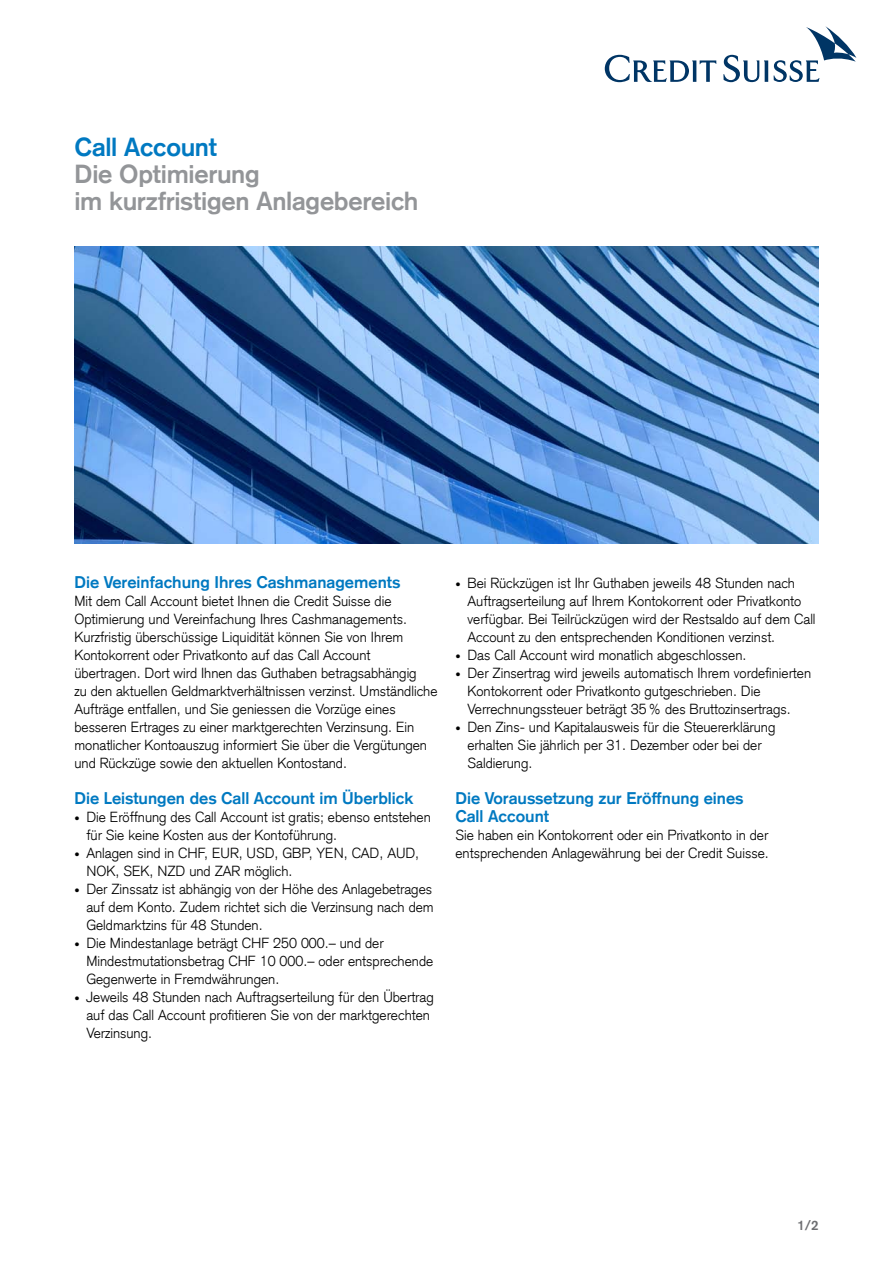
<style>
.page{position:relative;width:893px;height:1263px;background:#fff}
.page>*{position:absolute;margin:0;border:0;box-sizing:border-box;transform-origin:0 0}
.t1{font:700 25.5px/27px "Credit Suisse Type";letter-spacing:-.01em;color:#939598}
.t2{font:700 25.5px "Credit Suisse Type";letter-spacing:-.01em;color:#0079c1}
.t3{font:700 16.5px/18px "Credit Suisse Type";color:#0079c1}
.t4{font:300 14.25px/18px "Credit Suisse Type";color:#000}
.t5{font:700 13.5px "Credit Suisse Type";color:#6d6e71}
.s1{font-size:10.5px}
</style>
<div class="page">
<img style="left:74px;top:246px;width:745px;height:297px">
<svg style="left:605px;top:26px;width:251px;height:56px"></svg>
<h1 class="t2" style="left:74px;top:132px;width:144px">Call Account</h1>
<h1 class="t1" style="left:74px;top:161px;width:346px">Die Optimierung<br>im kurzfristigen Anlagebereich</h1>
<p class="t3" style="left:74px;top:573px;width:327px">Die Vereinfachung Ihres Cashmanagements</p>
<p class="t4" style="left:74px;top:592px;width:365px">Mit dem Call Account bietet Ihnen die Credit Suisse die Optimierung und Vereinfachung Ihres Cashmanagements.<br>Kurzfristig überschüssige Liquidität können Sie von Ihrem Kontokorrent oder Privatkonto auf das Call Account übertragen. Dort wird Ihnen das Guthaben betragsabhängig<br>zu den aktuellen Geldmarktverhältnissen verzinst. Umständliche Aufträge entfallen, und Sie geniessen die Vorzüge eines besseren Ertrages zu einer marktgerechten Verzinsung. Ein monatlicher Kontoauszug informiert Sie über die Vergütungen und Rückzüge sowie den aktuellen Kontostand.</p>
<p class="t3" style="left:74px;top:789px;width:340px">Die Leistungen des Call Account im Überblick</p>
<p class="t4" style="left:86px;top:808px;width:346px;text-indent:-12px"><span class="s1">•</span> Die Eröffnung des Call Account ist gratis; ebenso entstehen für Sie keine Kosten aus der Kontoführung.</p>
<p class="t4" style="left:86px;top:844px;width:334px;text-indent:-12px"><span class="s1">•</span> Anlagen sind in CHF, EUR, USD, GBP, YEN, CAD, AUD,<br>NOK, SEK, NZD und ZAR möglich.</p>
<p class="t4" style="left:86px;top:880px;width:349px;text-align:justify;text-indent:-12px"><span class="s1">•</span> Der Zinssatz ist abhängig von der Höhe des Anlagebetrages auf dem Konto. Zudem richtet sich die Verzinsung nach dem Geldmarktzins für 48 Stunden.</p>
<p class="t4" style="left:86px;top:934px;width:348px;text-indent:-12px"><span class="s1">•</span> Die Mindestanlage beträgt CHF 250 000.– und der<br>Mindestmutationsbetrag CHF 10 000.– oder entsprechende<br>Gegenwerte in Fremdwährungen.</p>
<p class="t4" style="left:86px;top:988px;width:349px;text-indent:-12px"><span class="s1">•</span> Jeweils 48 Stunden nach Auftragserteilung für den Übertrag auf das Call Account profitieren Sie von der marktgerechten<br>Verzinsung.</p>
<p class="t4" style="left:467px;top:574px;width:350px;text-indent:-12px"><span class="s1">•</span> Bei Rückzügen ist Ihr Guthaben jeweils 48 Stunden nach Auftragserteilung auf Ihrem Kontokorrent oder Privatkonto verfügbar. Bei Teilrückzügen wird der Restsaldo auf dem Call Account zu den entsprechenden Konditionen verzinst.</p>
<p class="t4" style="left:455px;top:646px;width:292px"><span class="s1">•</span> Das Call Account wird monatlich abgeschlossen.</p>
<p class="t4" style="left:467px;top:664px;width:345px;text-indent:-12px"><span class="s1">•</span> Der Zinsertrag wird jeweils automatisch Ihrem vordefinierten<br>Kontokorrent oder Privatkonto gutgeschrieben. Die<br>Verrechnungssteuer beträgt 35% des Bruttozinsertrags.</p>
<p class="t4" style="left:467px;top:718px;width:309px;text-indent:-12px"><span class="s1">•</span> Den Zins- und Kapitalausweis für die Steuererklärung erhalten Sie jährlich per 31. Dezember oder bei der<br>Saldierung.</p>
<p class="t3" style="left:455px;top:789px;width:289px">Die Voraussetzung zur Eröffnung eines<br>Call Account</p>
<p class="t4" style="left:455px;top:826px;width:315px">Sie haben ein Kontokorrent oder ein Privatkonto in der entsprechenden Anlagewährung bei der Credit Suisse.</p>
<p class="t5" style="left:797px;top:1217px;width:23px">1/2</p>
</div>
